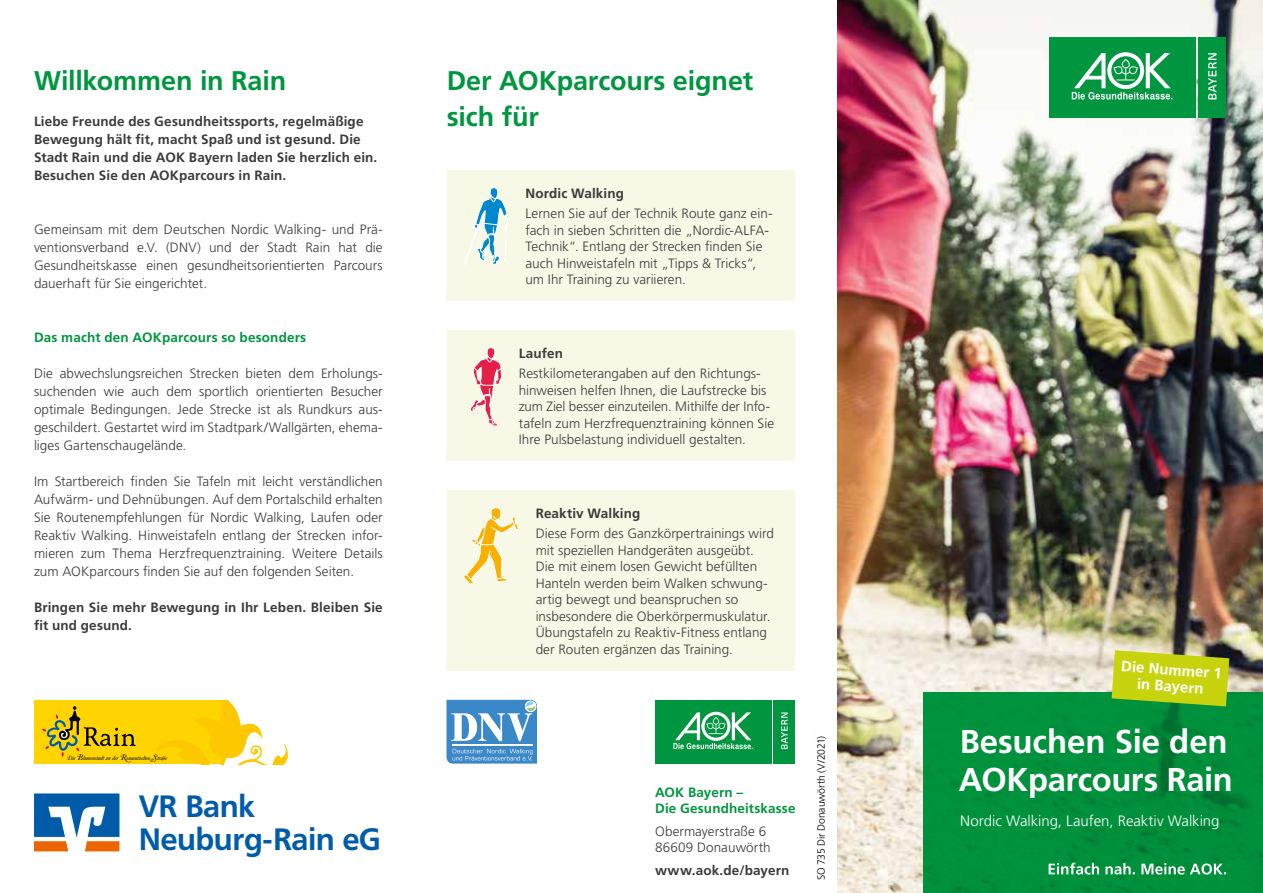
<style>
.page{position:relative;width:1263px;height:893px;background:#fff}
.page>*{position:absolute;margin:0;border:0;box-sizing:border-box;transform-origin:0 0}
.t1{font:700 33px/38.2px "Frutiger LT Pro";letter-spacing:-.01em;color:#fff}
.t2{font:700 30.6px/33.3px "Frutiger VR";color:#005ca9}
.t3{font:700 27px/36px "Frutiger LT Pro";letter-spacing:-.005em;color:#00963f}
.t4{font:300 15px "Frutiger LT Pro";letter-spacing:-.005em;color:#fff}
.t5{font:700 15px/16.5px "Frutiger LT Pro";color:#fff;text-align:center}
.t6{font:300 13.5px/16.5px "Frutiger LT Pro";color:#3b3b3a}
.t7{font:700 13.5px/18px "Frutiger LT Pro";letter-spacing:.01em;color:#3b3b3a}
.t8{font:700 13.5px/16.2px "Frutiger LT Pro";letter-spacing:.01em;color:#00963f}
.t9{font:300 10.5px "Frutiger LT Pro";letter-spacing:-.015em;color:#000}
.t10{font:6.3px "Caslon Elegant Swash Italic";letter-spacing:-.005em;color:#000}
.s1{font-size:8.4px}
</style>
<div class="page">
<img style="left:838px;top:0;width:425px;height:893px">
<div style="left:923px;top:692px;width:340px;height:201px;background:#00963f"></div>
<div style="left:1048px;top:37px;width:147px;height:81px;background:#00963f"></div>
<div style="left:1198px;top:37px;width:28px;height:81px;background:#00963f"></div>
<svg style="left:1208px;top:53px;width:8px;height:46px"></svg>
<svg style="left:1072px;top:52px;width:100px;height:48px"></svg>
<svg style="left:1048px;top:863px;width:178px;height:11px"></svg>
<svg style="left:1111px;top:650px;width:118px;height:56px;background:#b4c91b"></svg>
<div style="left:446px;top:331px;width:349px;height:130px;background:#f7f8e5"></div>
<div style="left:446px;top:491px;width:349px;height:180px;background:#f7f8e5"></div>
<div style="left:446px;top:171px;width:349px;height:130px;background:#f7f8e5"></div>
<svg style="left:464px;top:187px;width:45px;height:78px"></svg>
<svg style="left:464px;top:508px;width:55px;height:76px"></svg>
<svg style="left:470px;top:347px;width:32px;height:80px"></svg>
<div style="left:655px;top:700px;width:116px;height:64px;background:#00963f"></div>
<div style="left:773px;top:700px;width:22px;height:64px;background:#00963f"></div>
<svg style="left:781px;top:712px;width:7px;height:37px"></svg>
<svg style="left:673px;top:712px;width:80px;height:37px"></svg>
<svg style="left:446px;top:700px;width:91px;height:64px"></svg>
<svg style="left:34px;top:793px;width:85px;height:58px"></svg>
<div style="left:34px;top:700px;width:190px;height:64px;background:#ffd400"></div>
<svg style="left:156px;top:700px;width:132px;height:64px"></svg>
<svg style="left:42px;top:706px;width:94px;height:51px"></svg>
<h3 class="t3" style="left:34px;top:63px;width:254px">Willkommen in Rain</h3>
<p class="t7" style="left:34px;top:112px;width:345px">Liebe Freunde des Gesundheitssports, regelmäßige Bewegung hält fit, macht Spaß und ist gesund. Die Stadt Rain und die AOK Bayern laden Sie herzlich ein.<br>Besuchen Sie den AOKparcours in Rain.</p>
<p class="t6" style="left:34px;top:220px;width:350px;line-height:18px;text-align:justify">Gemeinsam mit dem Deutschen Nordic Walking- und Prä&shy;ventionsverband e.V. (DNV) und der Stadt Rain hat die Gesundheitskasse einen gesundheitsorientierten Parcours dauerhaft für Sie eingerichtet.</p>
<p class="t8" style="left:34px;top:329px;width:274px">Das macht den AOKparcours so besonders</p>
<p class="t6" style="left:34px;top:364px;width:350px;line-height:18px;text-align:justify">Die abwechslungsreichen Strecken bieten dem Erholungs&shy;suchenden wie auch dem sportlich orientierten Besucher optimale Bedingungen. Jede Strecke ist als Rundkurs aus&shy;geschildert. Gestartet wird im Stadtpark/Wallgärten, ehema&shy;liges Gartenschaugelände.</p>
<p class="t6" style="left:34px;top:472px;width:350px;line-height:18px;text-align:justify">Im Startbereich finden Sie Tafeln mit leicht verständlichen Aufwärm- und Dehnübungen. Auf dem Portalschild erhalten Sie Routenempfehlungen für Nordic Walking, Laufen oder Reaktiv Walking. Hinweistafeln entlang der Strecken infor&shy;mieren zum Thema Herzfrequenztraining. Weitere Details zum AOKparcours finden Sie auf den folgenden Seiten.</p>
<p class="t7" style="left:34px;top:598px;width:350px">Bringen Sie mehr Bewegung in Ihr Leben. Bleiben Sie fit und gesund.</p>
<p class="t10" style="left:67px;top:754px;width:102px">Die <span class="s1">B</span>lumenstadt an der <span class="s1">R</span>omantischen <span class="s1">S</span>traße</p>
<h2 class="t2" style="left:139px;top:790px;width:243px">VR Bank<br>Neuburg-Rain eG</h2>
<h3 class="t3" style="left:447px;top:63px;width:308px">Der AOKparcours eignet sich für</h3>
<p class="t7" style="left:525px;top:184px;width:100px">Nordic Walking</p>
<p class="t6" style="left:525px;top:206px;width:249px">Lernen Sie auf der Technik Route ganz ein&shy;fach in sieben Schritten die „Nordic-ALFA-Technik“. Entlang der Strecken finden Sie auch Hinweistafeln mit „Tipps &amp; Tricks“, um Ihr Training zu variieren.</p>
<p class="t7" style="left:519px;top:344px;width:46px">Laufen</p>
<p class="t6" style="left:519px;top:366px;width:257px">Restkilometerangaben auf den Richtungs&shy;hinweisen helfen Ihnen, die Laufstrecke bis zum Ziel besser einzuteilen. Mithilfe der Info&shy;tafeln zum Herzfrequenztraining können Sie Ihre Pulsbelastung individuell gestalten.</p>
<p class="t7" style="left:536px;top:504px;width:106px">Reaktiv Walking</p>
<p class="t6" style="left:536px;top:526px;width:240px">Diese Form des Ganzkörpertrainings wird mit speziellen Handgeräten ausgeübt.<br>Die mit einem losen Gewicht befüllten Hanteln werden beim Walken schwung&shy;artig bewegt und beanspruchen so insbesondere die Oberkörpermuskulatur.<br>Übungstafeln zu Reaktiv-Fitness entlang der Routen ergänzen das Training.</p>
<p class="t8" style="left:655px;top:784px;width:142px">AOK Bayern –<br>Die Gesundheitskasse</p>
<p class="t6" style="left:655px;top:823px;width:117px">Obermayerstraße 6<br>86609 Donauwörth</p>
<p class="t7" style="left:655px;top:861px;width:136px">www.aok.de/bayern</p>
<p class="t9" style="left:815px;top:880px;width:146px;rotate:-90deg">SO 735 Dir Donauwörth (V/2021)</p>
<p class="t5" style="left:1122px;top:658px;width:102px;rotate:4deg">Die Nummer 1 in Bayern</p>
<h1 class="t1" style="left:959px;top:722px;width:275px">Besuchen Sie den<br>AOKparcours Rain</h1>
<p class="t4" style="left:960px;top:812px;width:261px">Nordic Walking, Laufen, Reaktiv Walking</p>
</div>
